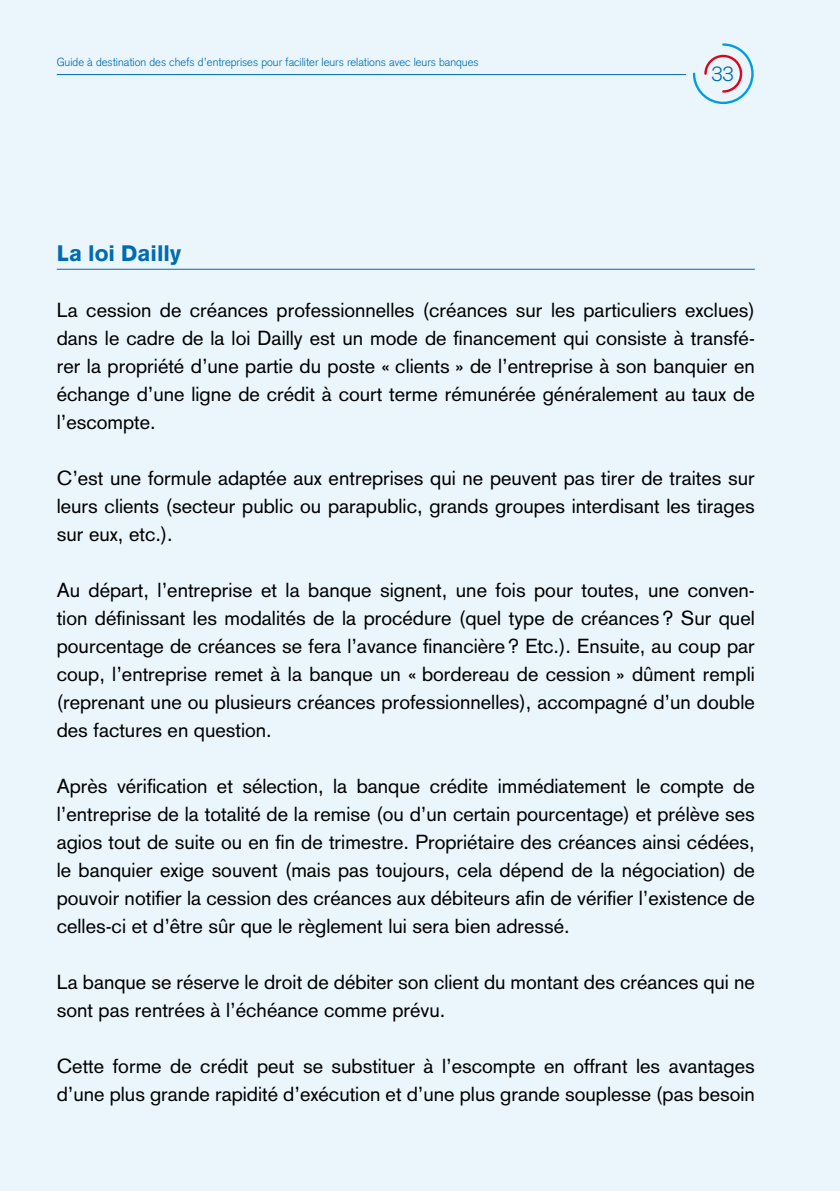
<style>
.page{position:relative;width:840px;height:1191px;background:#fff}
.page>*{position:absolute;margin:0;border:0;box-sizing:border-box;transform-origin:0 0}
.t1{font:900 22px "Basic Commercial LT";color:#006ab3}
.t2{font:300 20.2px "Basic Commercial LT";color:#006ab3}
.t3{font:20px/28px "Basic Commercial LT";color:#000;text-align:justify}
.t4{font:300 11.6px "Basic Commercial LT";color:#006ab3}
</style>
<div class="page">
<div style="left:0;top:0;width:839px;height:1191px;background:#eaf6fc"></div>
<svg style="left:692px;top:43px;width:62px;height:62px"></svg>
<hr style="left:57px;top:74px;width:628px;height:1px;background:#006ab3">
<hr style="left:57px;top:269px;width:697px;height:1px;background:#006ab3">
<p class="t4" style="left:57px;top:55px;width:423px">Guide à destination des chefs d’entreprises pour faciliter leurs relations avec leurs banques</p>
<p class="t2" style="left:711px;top:62px;width:24px">33</p>
<p class="t1" style="left:57px;top:240px;width:126px">La loi Dailly</p>
<p class="t3" style="left:57px;top:296px;width:699px">La cession de créances professionnelles (créances sur les particuliers exclues) dans le cadre de la loi Dailly est un mode de financement qui consiste à transfé&shy;rer la propriété d’une partie du poste « clients » de l’entreprise à son banquier en échange d’une ligne de crédit à court terme rémunérée généralement au taux de l’escompte.</p>
<p class="t3" style="left:57px;top:464px;width:699px">C’est une formule adaptée aux entreprises qui ne peuvent pas tirer de traites sur leurs clients (secteur public ou parapublic, grands groupes interdisant les tirages sur eux, etc.).</p>
<p class="t3" style="left:57px;top:576px;width:699px">Au départ, l’entreprise et la banque signent, une fois pour toutes, une conven&shy;tion définissant les modalités de la procédure (quel type de créances? Sur quel pourcentage de créances se fera l’avance financière? Etc.). Ensuite, au coup par coup, l’entreprise remet à la banque un « bordereau de cession » dûment rempli (reprenant une ou plusieurs créances professionnelles), accompagné d’un double des factures en question.</p>
<p class="t3" style="left:57px;top:772px;width:699px">Après vérification et sélection, la banque crédite immédiatement le compte de l’entreprise de la totalité de la remise (ou d’un certain pourcentage) et prélève ses agios tout de suite ou en fin de trimestre. Propriétaire des créances ainsi cédées, le banquier exige souvent (mais pas toujours, cela dépend de la négociation) de pouvoir notifier la cession des créances aux débiteurs afin de vérifier l’existence de celles-ci et d’être sûr que le règlement lui sera bien adressé.</p>
<p class="t3" style="left:57px;top:968px;width:699px">La banque se réserve le droit de débiter son client du montant des créances qui ne sont pas rentrées à l’échéance comme prévu.</p>
<p class="t3" style="left:57px;top:1052px;width:699px">Cette forme de crédit peut se substituer à l’escompte en offrant les avantages d’une plus grande rapidité d’exécution et d’une plus grande souplesse (pas besoin</p>
</div>
